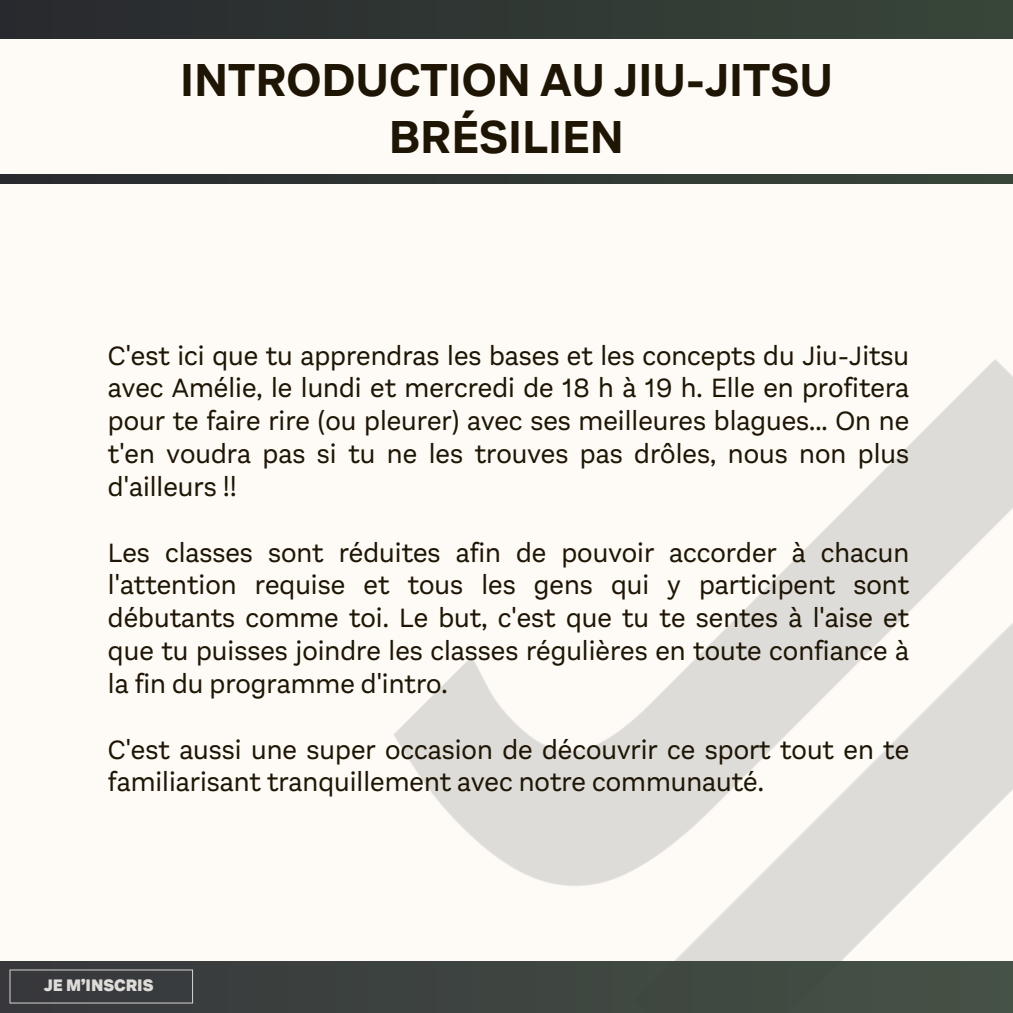
<style>
.page{position:relative;width:1013px;height:1013px;background:#fff}
.page>*{position:absolute;margin:0;border:0;box-sizing:border-box;transform-origin:0 0}
.t1{font:700 48px/57.5px "Aestetico";color:#1e1504;text-align:center}
.t2{font:27.5px/32.8px "Aestetico";color:#1e1504;text-align:justify}
.t3{font:900 17.25px "Aestetico";color:#dedcd9}
</style>
<div class="page">
<div style="left:0;top:0;width:1012px;height:1012px;background:#fefbf7"></div>
<div style="left:0;top:0;width:1012px;height:39px;background:linear-gradient(to right,#28292e,#384639)"></div>
<svg style="left:0;top:174px;width:1012px;height:9px;background:#2f3733"></svg>
<img style="left:394px;top:359px;width:618px;height:602px">
<div style="left:0;top:961px;width:1012px;height:51px;background:#3f4641"></div>
<svg style="left:10px;top:969px;width:183px;height:34px"></svg>
<h2 class="t1" style="left:180px;top:51px;width:654px">INTRODUCTION AU JIU-JITSU<br>BRÉSILIEN</h2>
<h1 class="t2" style="left:108px;top:339px;width:802px">C'est ici que tu apprendras les bases et les concepts du Jiu-Jitsu avec Amélie, le lundi et mercredi de 18 h à 19 h. Elle en profitera pour te faire rire (ou pleurer) avec ses meilleures blagues... On ne t'en voudra pas si tu ne les trouves pas drôles, nous non plus d'ailleurs !!</h1>
<p class="t2" style="left:108px;top:536px;width:802px">Les classes sont réduites afin de pouvoir accorder à chacun l'attention requise et tous les gens qui y participent sont débutants comme toi. Le but, c'est que tu te sentes à l'aise et que tu puisses joindre les classes régulières en toute confiance à la fin du programme d'intro.</p>
<h2 class="t2" style="left:108px;top:733px;width:802px">C'est aussi une super occasion de découvrir ce sport tout en te familiarisant tranquillement avec notre communauté.</h2>
<h2 class="t3" style="left:44px;top:974px;width:111px">JE M’INSCRIS</h2>
</div>
